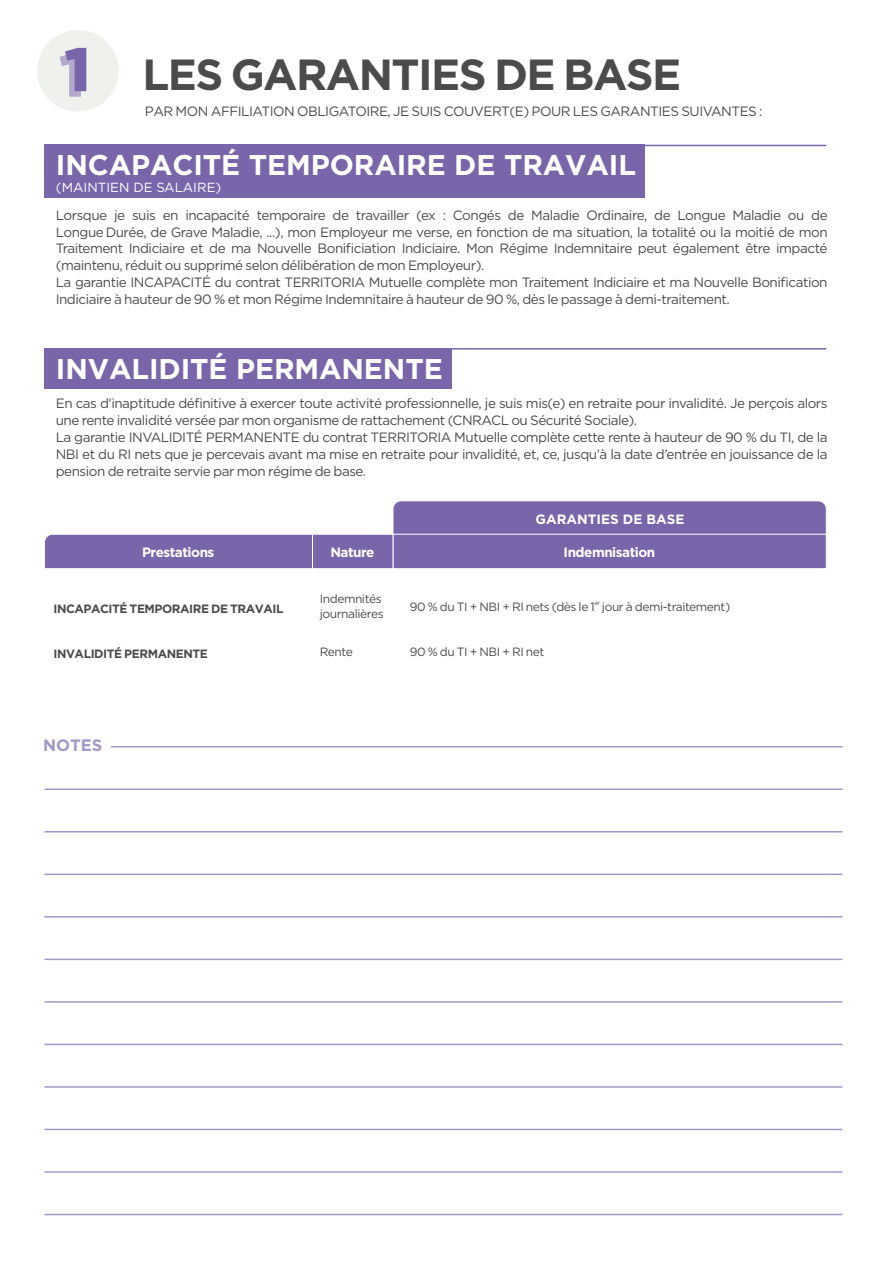
<style>
.page{position:relative;width:893px;height:1263px;background:#fff}
.page>*{position:absolute;margin:0;border:0;box-sizing:border-box;transform-origin:0 0}
.t1{font:700 43.5px "Gotham";letter-spacing:-.035em;color:#4b4b4b}
.t2{font:700 28.5px "Gotham";letter-spacing:-.005em;color:#fff}
.t3{font:700 16.5px "Gotham";color:#a397c6}
.t4{font:13.5px/16.8px "Gotham";letter-spacing:-.035em;color:#4b4b4b}
.t5{font:700 13.5px "Gotham";letter-spacing:-.035em;color:#fff}
.t6{font:700 13.5px "Gotham";color:#fff}
.t7{font:13.2px "Gotham";color:#fff}
.t8{font:12px/15px "Gotham";letter-spacing:-.035em;color:#4b4b4b}
.t9{font:700 12px "Gotham";letter-spacing:-.035em;color:#4b4b4b}
.t10{font:6px "Gotham";color:#4b4b4b}
.s1{font-weight:900;font-size:61.5px;color:#7865aa}
</style>
<div class="page">
<div style="left:37px;top:30px;width:82px;height:82px;background:#eff1ed;border-radius:50%"></div>
<svg style="left:60px;top:53px;width:21px;height:44px"></svg>
<div style="left:44px;top:348px;width:408px;height:41px;background:#7865aa"></div>
<hr style="left:44px;top:348px;width:782px;height:2px;background:#7865aa">
<div style="left:44px;top:145px;width:601px;height:53px;background:#7865aa"></div>
<hr style="left:44px;top:145px;width:782px;height:1px;background:#7865aa">
<div style="left:45px;top:534px;width:267px;height:35px;background:#7865aa"></div>
<div style="left:393px;top:501px;width:433px;height:33px;background:#7865aa"></div>
<div style="left:393px;top:534px;width:433px;height:35px;background:#7865aa;border:1px solid #fff"></div>
<div style="left:312px;top:534px;width:81px;height:35px;background:#7865aa;border:1px solid #fff"></div>
<hr style="left:111px;top:746px;width:731px;height:1px;background:#a397c6">
<hr style="left:44px;top:788px;width:798px;height:2px;background:#a397c6">
<hr style="left:44px;top:831px;width:798px;height:1px;background:#a397c6">
<hr style="left:44px;top:873px;width:798px;height:2px;background:#a397c6">
<hr style="left:44px;top:916px;width:798px;height:1px;background:#a397c6">
<hr style="left:44px;top:958px;width:798px;height:2px;background:#a397c6">
<hr style="left:44px;top:1001px;width:798px;height:2px;background:#a397c6">
<hr style="left:44px;top:1044px;width:798px;height:1px;background:#a397c6">
<hr style="left:44px;top:1086px;width:798px;height:2px;background:#a397c6">
<hr style="left:44px;top:1129px;width:798px;height:1px;background:#a397c6">
<hr style="left:44px;top:1171px;width:798px;height:2px;background:#a397c6">
<hr style="left:44px;top:1214px;width:798px;height:1px;background:#a397c6">
<h1 class="t1" style="left:65px;top:58px;width:618px"><span class="s1">1</span> LES GARANTIES DE BASE</h1>
<p class="t4" style="left:145px;top:103px;width:619px">PAR MON AFFILIATION OBLIGATOIRE, JE SUIS COUVERT(E) POUR LES GARANTIES SUIVANTES :</p>
<h2 class="t2" style="left:56px;top:155px;width:582px">INCAPACITÉ TEMPORAIRE DE TRAVAIL</h2>
<p class="t7" style="left:56px;top:182px;width:167px">(MAINTIEN DE SALAIRE)</p>
<p class="t4" style="left:56px;top:207px;width:773px">Lorsque je suis en incapacité temporaire de travailler (ex : Congés de Maladie Ordinaire, de Longue Maladie ou de Longue Durée, de Grave Maladie, ...), mon Employeur me verse, en fonction de ma situation, la totalité ou la moitié de mon Traitement Indiciaire et de ma Nouvelle Bonificiation Indiciaire. Mon Régime Indemnitaire peut également être impacté (maintenu, réduit ou supprimé selon délibération de mon Employeur).<br>La garantie INCAPACITÉ du contrat TERRITORIA Mutuelle complète mon Traitement Indiciaire et ma Nouvelle Bonification Indiciaire à hauteur de 90 % et mon Régime Indemnitaire à hauteur de 90 %, dès le passage à demi-traitement.</p>
<h2 class="t2" style="left:56px;top:358px;width:388px">INVALIDITÉ PERMANENTE</h2>
<p class="t4" style="left:56px;top:396px;width:773px">En cas d'inaptitude définitive à exercer toute activité professionnelle, je suis mis(e) en retraite pour invalidité. Je perçois alors une rente invalidité versée par mon organisme de rattachement (CNRACL ou Sécurité Sociale).<br>La garantie INVALIDITÉ PERMANENTE du contrat TERRITORIA Mutuelle complète cette rente à hauteur de 90 % du TI, de la NBI et du RI nets que je percevais avant ma mise en retraite pour invalidité, et, ce, jusqu’à la date d’entrée en jouissance de la pension de retraite servie par mon régime de base.</p>
<p class="t6" style="left:535px;top:514px;width:151px">GARANTIES DE BASE</p>
<p class="t5" style="left:142px;top:547px;width:74px">Prestations</p>
<p class="t5" style="left:330px;top:547px;width:46px">Nature</p>
<p class="t5" style="left:564px;top:547px;width:93px">Indemnisation</p>
<p class="t9" style="left:53px;top:604px;width:232px">INCAPACITÉ TEMPORAIRE DE TRAVAIL</p>
<p class="t9" style="left:53px;top:649px;width:156px">INVALIDITÉ PERMANENTE</p>
<p class="t3" style="left:43px;top:738px;width:61px">NOTES</p>
<p class="t8" style="left:320px;top:592px;width:65px">Indemnités journalières</p>
<p class="t8" style="left:320px;top:645px;width:35px">Rente</p>
<p class="t10" style="left:594px;top:600px;width:7px">er</p>
<p class="t8" style="left:410px;top:600px;width:322px">90 % du TI + NBI + RI nets (dès le 1 jour à demi-traitement)</p>
<p class="t8" style="left:410px;top:645px;width:136px">90 % du TI + NBI + RI net</p>
</div>
